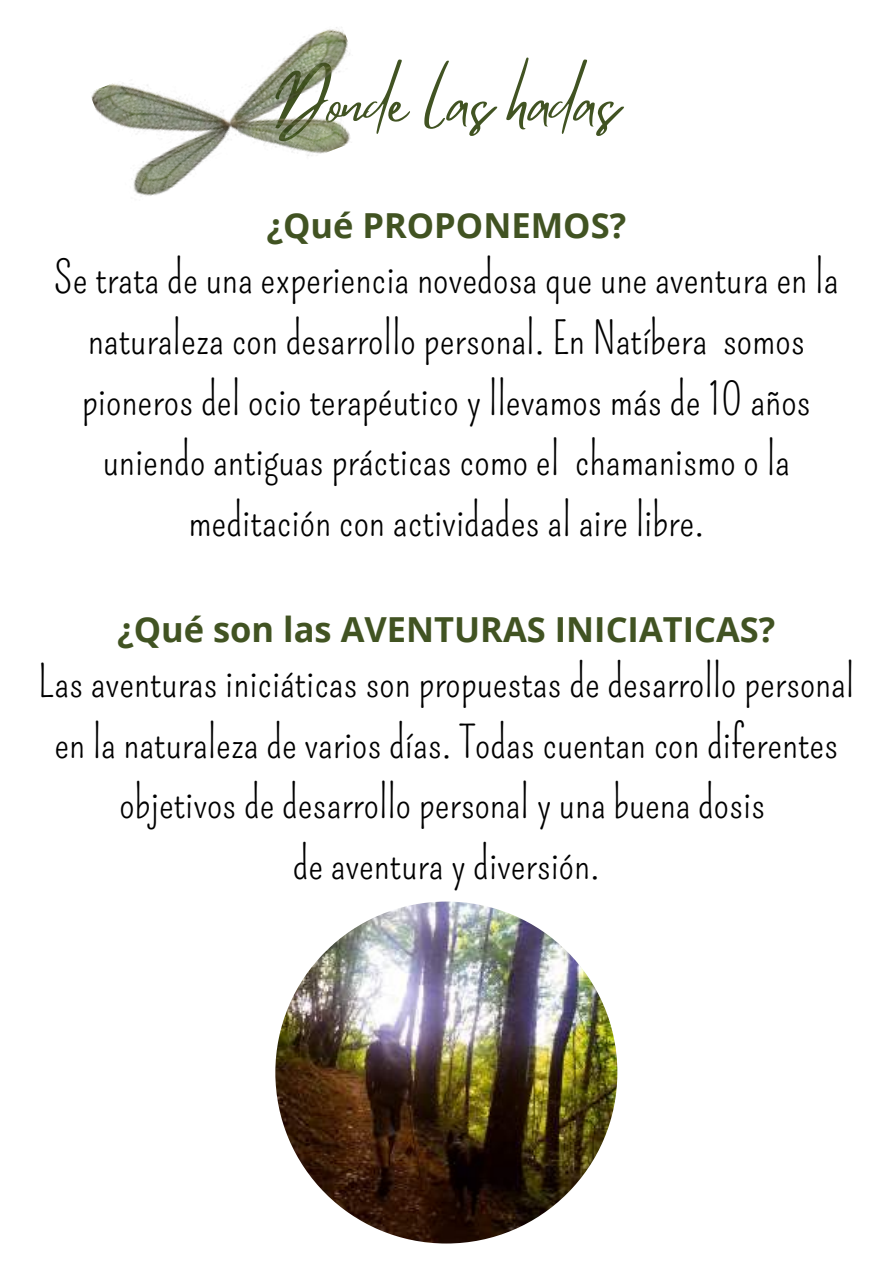
<style>
.page{position:relative;width:893px;height:1264px;background:#fff}
.page>*{position:absolute;margin:0;border:0;box-sizing:border-box;transform-origin:0 0}
.t1{font:60.3px "Mistrully";color:#415322}
.t2{font:43.8px/60.8px "Pompiere";color:#000;text-align:center}
.t3{font:43.5px/60.8px "Pompiere";color:#000;text-align:center}
.t4{font:700 34.5px "Open Sans";color:#415322}
</style>
<div class="page">
<img style="left:91px;top:27px;width:260px;height:170px">
<img style="left:275px;top:901px;width:342px;height:342px;border-radius:50%">
<h1 class="t1" style="left:274px;top:55px;width:345px">Donde las hadas</h1>
<p class="t4" style="left:266px;top:201px;width:361px">¿Qué PROPONEMOS?</p>
<p class="t2" style="left:54px;top:248px;width:785px">Se trata de una experiencia novedosa que une aventura en la naturaleza con desarrollo personal. En Natíbera somos pioneros del ocio terapéutico y llevamos más de 10 años uniendo antiguas prácticas como el chamanismo o la meditación con actividades al aire libre.</p>
<p class="t4" style="left:117px;top:605px;width:659px">¿Qué son las AVENTURAS INICIATICAS?</p>
<p class="t3" style="left:38px;top:652px;width:817px">Las aventuras iniciáticas son propuestas de desarrollo personal en la naturaleza de varios días. Todas cuentan con diferentes objetivos de desarrollo personal y una buena dosis<br>de aventura y diversión.</p>
</div>
